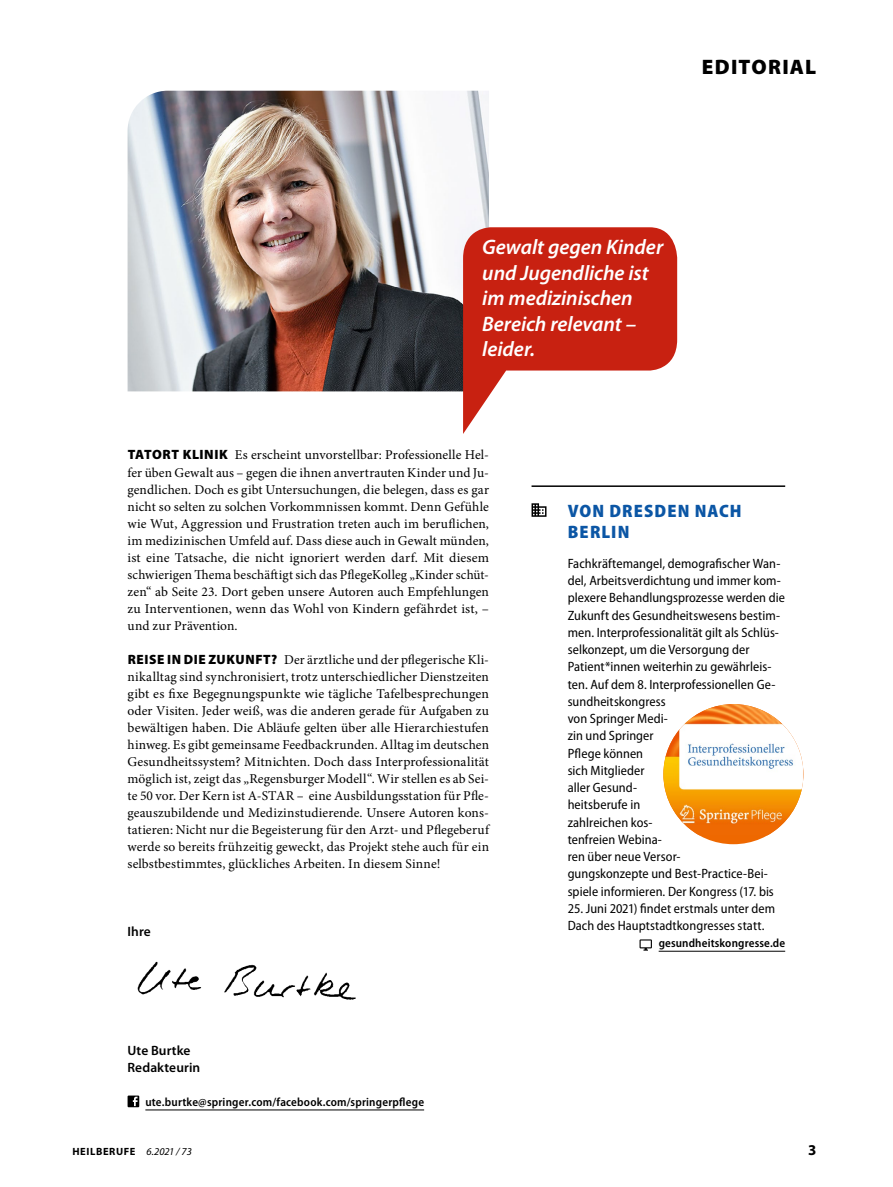
<style>
.page{position:relative;width:893px;height:1187px;background:#fff}
.page>*{position:absolute;margin:0;border:0;box-sizing:border-box;transform-origin:0 0}
.NoXML_Eyecatcher_Edi{font:italic 600 21px/25.5px "Myriad Pro";letter-spacing:-.005em;color:#fff}
.Category_Editorial_B{font:900 21px "Myriad Pro";letter-spacing:.06em;color:#000}
.Box_Heading_Editoria{font:900 semi-condensed 18px/21px "Myriad Pro";letter-spacing:.06em;color:#0b56a5}
.t1{font:700 15px "Myriad Pro";color:#000}
.Para_Dateline_Editor{font:13.5px/17px "Minion Pro";letter-spacing:.01em;color:#000;text-align:justify}
.Para_Box_Editorial{font:semi-condensed 13.5px/17.2px "Myriad Pro";letter-spacing:.005em;color:#000}
.Para_x_Editorial{font:600 13.5px "Myriad Pro";letter-spacing:.005em;color:#000}
.Para_News_underlined{font:600 semi-condensed 12px "Myriad Pro";letter-spacing:.015em;color:#000}
.Para_Box_Editorial-2{font:600 semi-condensed 12px "Myriad Pro";letter-spacing:.01em;color:#000}
.t2{font:700 10.5px "Myriad Pro";letter-spacing:.06em;color:#000}
.s1{font-family:"Myriad Pro";font-weight:900}
.s2{font-weight:400;font-style:italic}
</style>
<div class="page">
<img style="left:128px;top:91px;width:361px;height:300px">
<svg style="left:463px;top:227px;width:214px;height:207px;fill:#c82111"></svg>
<hr style="left:145px;top:1109px;width:279px;height:1px;background:#000">
<svg style="left:128px;top:1095px;width:11px;height:12px"></svg>
<img style="left:137px;top:961px;width:219px;height:39px">
<hr style="left:531px;top:485px;width:254px;height:2px;background:#000">
<hr style="left:659px;top:950px;width:126px;height:1px;background:#000">
<svg style="left:639px;top:939px;width:13px;height:11px"></svg>
<svg style="left:531px;top:503px;width:15px;height:14px"></svg>
<div style="left:663px;top:704px;width:140px;height:140px;background:#ee6800;border-radius:50%"></div>
<img style="left:663px;top:704px;width:140px;height:131px">
<p class="Category_Editorial_B" style="left:702px;top:55px;width:116px">EDITORIAL</p>
<p class="NoXML_Eyecatcher_Edi" style="left:482px;top:234px;width:183px">Gewalt gegen Kinder und Jugendliche ist im medizinischen<br>Bereich relevant – leider.</p>
<p class="Para_Dateline_Editor" style="left:128px;top:447px;width:363px"><span class="s1">TATORT KLINIK</span> Es erscheint unvorstellbar: Professionelle Hel&shy;fer üben Gewalt aus – gegen die ihnen anvertrauten Kinder und Ju&shy;gendlichen. Doch es gibt Untersuchungen, die belegen, dass es gar nicht so selten zu solchen Vorkommnissen kommt. Denn Gefühle wie Wut, Aggression und Frustration treten auch im beruflichen, im medizinischen Umfeld auf. Dass diese auch in Gewalt münden, ist eine Tatsache, die nicht ignoriert werden darf. Mit diesem schwierigen Thema beschäftigt sich das PflegeKolleg „Kinder schüt&shy;zen“ ab Seite 23. Dort geben unsere Autoren auch Empfehlungen zu Interventionen, wenn das Wohl von Kindern gefährdet ist, – und zur Prävention.</p>
<p class="Para_Dateline_Editor" style="left:128px;top:651px;width:363px"><span class="s1">REISE IN DIE ZUKUNFT?</span> Der ärztliche und der pflegerische Kli&shy;nikalltag sind synchronisiert, trotz unterschiedlicher Dienstzeiten gibt es fixe Begegnungspunkte wie tägliche Tafelbesprechungen oder Visiten. Jeder weiß, was die anderen gerade für Aufgaben zu bewältigen haben. Die Abläufe gelten über alle Hierarchiestufen hinweg. Es gibt gemeinsame Feedbackrunden. Alltag im deutschen Gesundheitssystem? Mitnichten. Doch dass Interprofessionalität möglich ist, zeigt das „Regensburger Modell“. Wir stellen es ab Sei&shy;te 50 vor. Der Kern ist A-STAR – eine Ausbildungsstation für Pfle&shy;geauszubildende und Medizinstudierende. Unsere Autoren kons&shy;tatieren: Nicht nur die Begeisterung für den Arzt- und Pflegeberuf werde so bereits frühzeitig geweckt, das Projekt stehe auch für ein selbstbestimmtes, glückliches Arbeiten. In diesem Sinne!</p>
<p class="Para_x_Editorial" style="left:128px;top:922px;width:25px">Ihre</p>
<p class="Para_x_Editorial" style="left:128px;top:1041px;width:64px">Ute Burtke</p>
<p class="Para_x_Editorial" style="left:128px;top:1058px;width:74px">Redakteurin</p>
<p class="Para_News_underlined" style="left:145px;top:1095px;width:280px">ute.burtke@springer.com/facebook.com/springerpflege</p>
<p class="Box_Heading_Editoria" style="left:568px;top:500px;width:175px">VON DRESDEN NACH<br>BERLIN</p>
<p class="Para_Box_Editorial" style="left:568px;top:555px;width:219px">Fachkräftemangel, demografischer Wan&shy;del, Arbeitsverdichtung und immer kom&shy;plexere Behandlungsprozesse werden die<br>Zukunft des Gesundheitswesens bestim&shy;men. Interprofessionalität gilt als Schlüs&shy;selkonzept, um die Versorgung der<br>Patient*innen weiterhin zu gewährleis&shy;ten. Auf dem 8. Interprofessionellen Ge&shy;sundheitskongress<br>von Springer Medi-<br>zin und Springer<br>Pflege können<br>sich Mitglieder<br>aller Gesund-<br>heitsberufe in<br>zahlreichen kos-<br>tenfreien Webina-<br>ren über neue Versor-<br>gungskonzepte und Best-Practice-Bei&shy;spiele informieren. Der Kongress (17. bis</p>
<p class="Para_Box_Editorial" style="left:568px;top:900px;width:209px">25. Juni 2021) findet erstmals unter dem<br>Dach des Hauptstadtkongresses statt.</p>
<p class="Para_Box_Editorial-2" style="left:659px;top:936px;width:128px">gesundheitskongresse.de</p>
<p class="t2" style="left:72px;top:1144px;width:121px">HEILBERUFE <span class="s2">6.2021 / 73</span></p>
<p class="t1" style="left:808px;top:1139px;width:10px">3</p>
</div>
